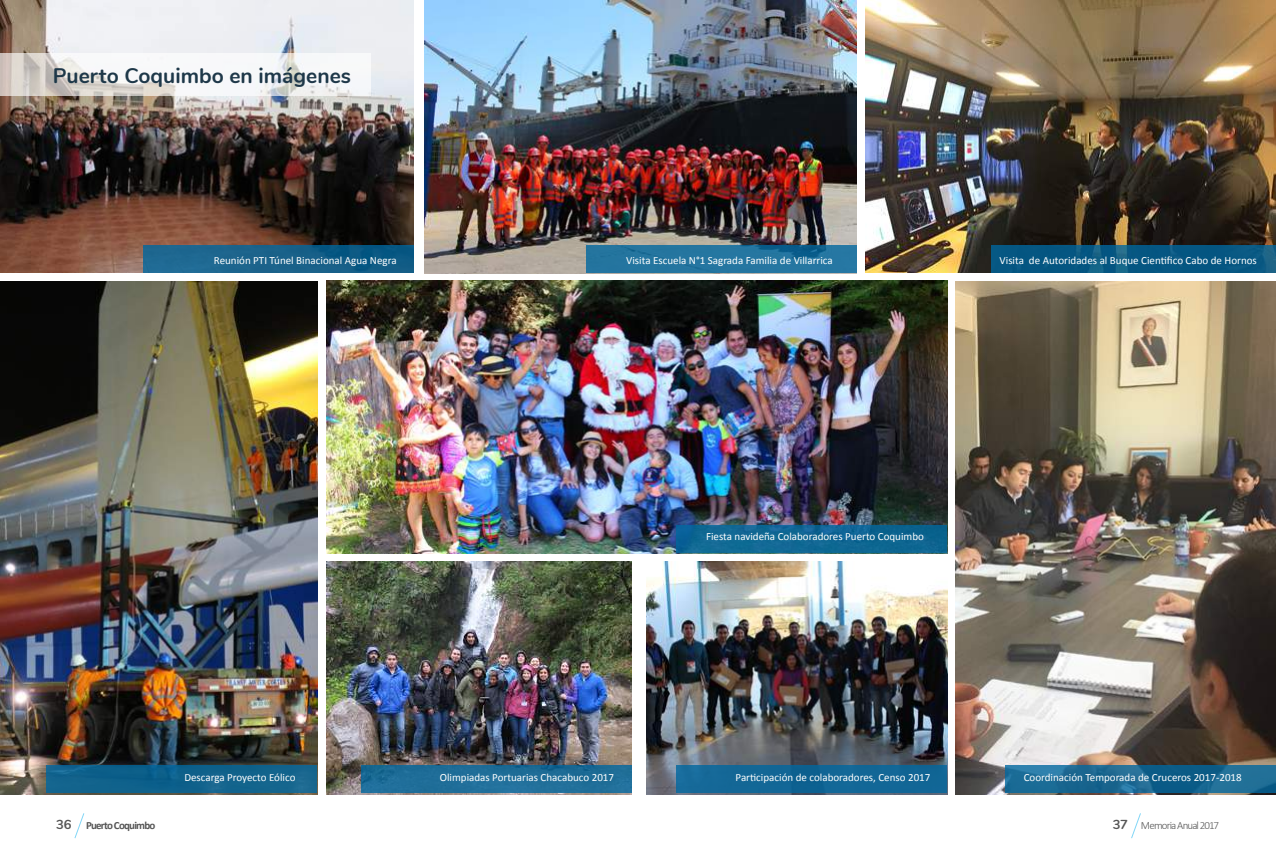
<style>
.page{position:relative;width:1276px;height:851px;background:#fff}
.page>*{position:absolute;margin:0;border:0;box-sizing:border-box;transform-origin:0 0}
.t1{font:700 21px "Nunito";color:#1e3849}
.t2{font:11px "Calibri";color:#fff}
.t3{font:300 11px "Calibri";letter-spacing:-.08em;color:#565656}
.t4{font:700 11px "Calibri";letter-spacing:-.075em;color:#565656}
.s1{font-family:"Nunito";font-size:13px}
.s2{font-family:"Nunito";font-weight:700;font-size:13px}
</style>
<div class="page">
<svg style="left:74px;top:813px;width:11px;height:26px"></svg>
<svg style="left:1131px;top:813px;width:10px;height:26px"></svg>
<img style="left:0;top:282px;width:318px;height:512px">
<img style="left:865px;top:0;width:410px;height:273px">
<img style="left:0;top:0;width:413px;height:273px">
<img style="left:955px;top:282px;width:321px;height:512px">
<img style="left:424px;top:1px;width:432px;height:272px">
<img style="left:327px;top:280px;width:620px;height:273px">
<img style="left:326px;top:561px;width:305px;height:233px">
<img style="left:646px;top:561px;width:301px;height:233px">
<div style="left:676px;top:525px;width:270px;height:27px;background:#0f6793"></div>
<div style="left:676px;top:765px;width:270px;height:27px;background:#126796"></div>
<svg style="left:1006px;top:765px;width:270px;height:27px"></svg>
<svg style="left:991px;top:246px;width:285px;height:27px;fill:#055682"></svg>
<svg style="left:586px;top:246px;width:270px;height:27px;fill:#2576a0"></svg>
<div style="left:143px;top:246px;width:270px;height:27px;background:linear-gradient(to right,#246c94,#0a5781)"></div>
<div style="left:361px;top:765px;width:270px;height:27px;background:#1f6e99"></div>
<div style="left:46px;top:765px;width:270px;height:27px;background:#11638c"></div>
<svg style="left:0;top:53px;width:370px;height:43px;fill:#f6f7f9"></svg>
<h1 class="t1" style="left:53px;top:60px;width:300px">Puerto Coquimbo en imágenes</h1>
<p class="t2" style="left:214px;top:253px;width:184px">Reunión PTI Túnel Binacional Agua Negra</p>
<p class="t2" style="left:626px;top:253px;width:208px">Visita Escuela N°1 Sagrada Familia de Villarrica</p>
<p class="t2" style="left:999px;top:253px;width:259px">Visita de Autoridades al Buque Cientifico Cabo de Hornos</p>
<p class="t2" style="left:184px;top:769px;width:113px">Descarga Proyecto Eólico</p>
<p class="t2" style="left:440px;top:769px;width:176px">Olimpiadas Portuarias Chacabuco 2017</p>
<p class="t2" style="left:706px;top:529px;width:219px">Fiesta navideña Colaboradores Puerto Coquimbo</p>
<p class="t2" style="left:735px;top:769px;width:196px">Participación de colaboradores, Censo 2017</p>
<p class="t2" style="left:1023px;top:769px;width:219px">Coordinación Temporada de Cruceros 2017-2018</p>
<p class="t4" style="left:56px;top:817px;width:101px"><span class="s1">36</span> Puerto Coquimbo</p>
<p class="t3" style="left:1112px;top:818px;width:108px"><span class="s2">37</span> Memoria Anual 2017</p>
</div>
